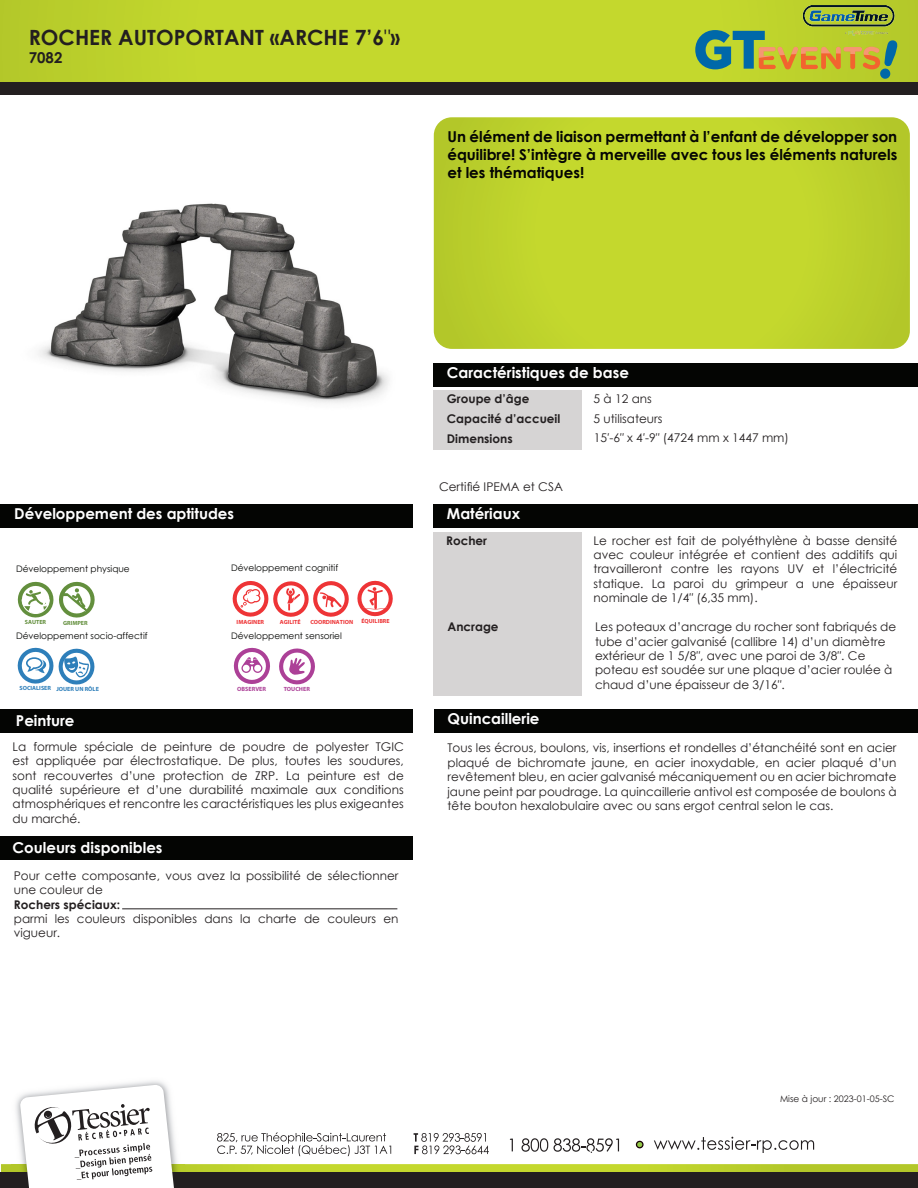
<style>
.page{position:relative;width:918px;height:1188px;background:#fff}
.page>*{position:absolute;margin:0;border:0;box-sizing:border-box;transform-origin:0 0}
.t1{font:700 21px "Century Gothic";color:#231f20}
.t2{font:700 15px/18px "Century Gothic";color:#040503;text-align:justify}
.t3{font:700 15px "Century Gothic";color:#fff}
.t4{font:700 15px "Century Gothic";color:#231f20}
.t5{font:12px/14.4px "Century Gothic";color:#231f20;text-align:justify}
.t6{font:700 12px "Century Gothic";color:#231f20}
.t7{font:9px "Century Gothic";color:#040503}
.t8{font:9px "Century Gothic";color:#231f20}
.t9{font:700 6.15px "Myriad Pro";color:#ac4097}
.t10{font:700 6px "Myriad Pro";color:#ee3436}
.t11{font:700 6px "Myriad Pro";color:#2e7fba}
.t12{font:700 6px "Myriad Pro";color:#638f3d}
.t13{font:700 6px "Myriad Pro";color:#ac4097}
.s1{font-weight:400}
</style>
<div class="page">
<img style="left:1px;top:1px;width:916px;height:81px">
<svg style="left:434px;top:117px;width:476px;height:232px;background:#bfd32d"></svg>
<div style="left:434px;top:390px;width:148px;height:60px;background:#d6d4d4"></div>
<div style="left:0;top:504px;width:412px;height:24px;background:#040503"></div>
<div style="left:434px;top:363px;width:484px;height:24px;background:#040503"></div>
<div style="left:434px;top:504px;width:484px;height:24px;background:#040503"></div>
<svg style="left:1px;top:1085px;width:917px;height:103px"></svg>
<div style="left:434px;top:532px;width:148px;height:164px;background:#d6d4d4"></div>
<div style="left:0;top:82px;width:918px;height:12px;background:#231f20"></div>
<div style="left:434px;top:709px;width:484px;height:24px;background:#040503"></div>
<img style="left:802px;top:4px;width:94px;height:26px">
<svg style="left:695px;top:30px;width:203px;height:49px;background:#a2b146"></svg>
<div style="left:0;top:836px;width:412px;height:24px;background:#040503"></div>
<div style="left:0;top:709px;width:412px;height:24px;background:#040503"></div>
<hr style="left:122px;top:908px;width:275px;height:1px;background:#231f20">
<svg style="left:17px;top:647px;width:78px;height:38px"></svg>
<svg style="left:232px;top:580px;width:161px;height:37px"></svg>
<svg style="left:233px;top:647px;width:82px;height:38px"></svg>
<svg style="left:17px;top:581px;width:78px;height:37px"></svg>
<img style="left:38px;top:203px;width:351px;height:200px">
<p class="t1" style="left:29px;top:22px;width:373px">ROCHER AUTOPORTANT «ARCHE 7’6<span class="s1">"</span>»</p>
<p class="t4" style="left:29px;top:46px;width:35px">7082</p>
<p class="t2" style="left:447px;top:127px;width:451px">Un élément de liaison permettant à l’enfant de développer son équilibre! S’intègre à merveille avec tous les éléments naturels et les thématiques!</p>
<p class="t3" style="left:14px;top:503px;width:221px">Développement des aptitudes</p>
<p class="t7" style="left:16px;top:563px;width:115px">Développement physique</p>
<p class="t7" style="left:231px;top:562px;width:109px">Développement cognitif</p>
<p class="t12" style="left:25px;top:618px;width:23px">SAUTER</p>
<p class="t12" style="left:63px;top:619px;width:26px">GRIMPER</p>
<p class="t10" style="left:237px;top:618px;width:29px">IMAGINER</p>
<p class="t10" style="left:280px;top:618px;width:22px">AGILITÉ</p>
<p class="t10" style="left:310px;top:618px;width:44px">COORDINATION</p>
<p class="t10" style="left:361px;top:617px;width:30px">ÉQUILIBRE</p>
<p class="t7" style="left:16px;top:629px;width:133px">Développement socio-affectif</p>
<p class="t7" style="left:231px;top:629px;width:112px">Développement sensoriel</p>
<p class="t11" style="left:19px;top:685px;width:81px">SOCIALISER JOUER UN RÔLE</p>
<p class="t9" style="left:237px;top:684px;width:30px">OBSERVER</p>
<p class="t13" style="left:284px;top:685px;width:28px">TOUCHER</p>
<p class="t3" style="left:16px;top:709px;width:60px">Peinture</p>
<p class="t5" style="left:13px;top:739px;width:393px">La formule spéciale de peinture de poudre de polyester TGIC est appliquée par électrostatique. De plus, toutes les soudures, sont recouvertes d’une protection de ZRP. La peinture est de qualité supérieure et d’une durabilité maximale aux conditions atmosphériques et rencontre les caractéristiques les plus exigeantes du marché.</p>
<p class="t3" style="left:13px;top:836px;width:151px">Couleurs disponibles</p>
<p class="t5" style="left:14px;top:868px;width:386px">Pour cette composante, vous avez la possibilité de sélectionner une couleur de</p>
<p class="t6" style="left:14px;top:895px;width:108px">Rochers spéciaux:</p>
<p class="t5" style="left:14px;top:911px;width:386px">parmi les couleurs disponibles dans la charte de couleurs en vigueur.</p>
<p class="t3" style="left:447px;top:362px;width:184px">Caractéristiques de base</p>
<p class="t6" style="left:447px;top:389px;width:84px">Groupe d’âge</p>
<p class="t5" style="left:594px;top:391px;width:60px">5 à 12 ans</p>
<p class="t6" style="left:447px;top:410px;width:115px">Capacité d’accueil</p>
<p class="t5" style="left:594px;top:412px;width:70px">5 utilisateurs</p>
<p class="t6" style="left:447px;top:430px;width:67px">Dimensions</p>
<p class="t5" style="left:594px;top:430px;width:197px">15′-6″ x 4′-9″ (4724 mm x 1447 mm)</p>
<p class="t5" style="left:439px;top:480px;width:125px">Certifié IPEMA et CSA</p>
<p class="t3" style="left:447px;top:503px;width:75px">Matériaux</p>
<p class="t6" style="left:446px;top:531px;width:43px">Rocher</p>
<p class="t5" style="left:594px;top:533px;width:305px">Le rocher est fait de polyéthylène à basse densité avec couleur intégrée et contient des additifs qui travailleront contre les rayons UV et l’électricité statique. La paroi du grimpeur a une épaisseur nominale de 1/4″ (6,35 mm).</p>
<p class="t6" style="left:447px;top:618px;width:53px">Ancrage</p>
<p class="t5" style="left:595px;top:619px;width:303px;text-align:left">Les poteaux d’ancrage du rocher sont fabriqués de tube d’acier galvanisé (callibre 14) d’un diamètre extérieur de 1 5/8″, avec une paroi de 3/8″. Ce poteau est soudée sur une plaque d’acier roulée à</p>
<p class="t5" style="left:595px;top:677px;width:191px">chaud d’une épaisseur de 3/16″.</p>
<p class="t3" style="left:447px;top:708px;width:94px">Quincaillerie</p>
<p class="t5" style="left:447px;top:741px;width:451px">Tous les écrous, boulons, vis, insertions et rondelles d’étanchéité sont en acier plaqué de bichromate jaune, en acier inoxydable, en acier plaqué d’un revêtement bleu, en acier galvanisé mécaniquement ou en acier bichromate jaune peint par poudrage. La quincaillerie antivol est composée de boulons à tête bouton hexalobulaire avec ou sans ergot central selon le cas.</p>
<p class="t8" style="left:780px;top:1093px;width:116px">Mise à jour : 2023-01-05-SC</p>
</div>
